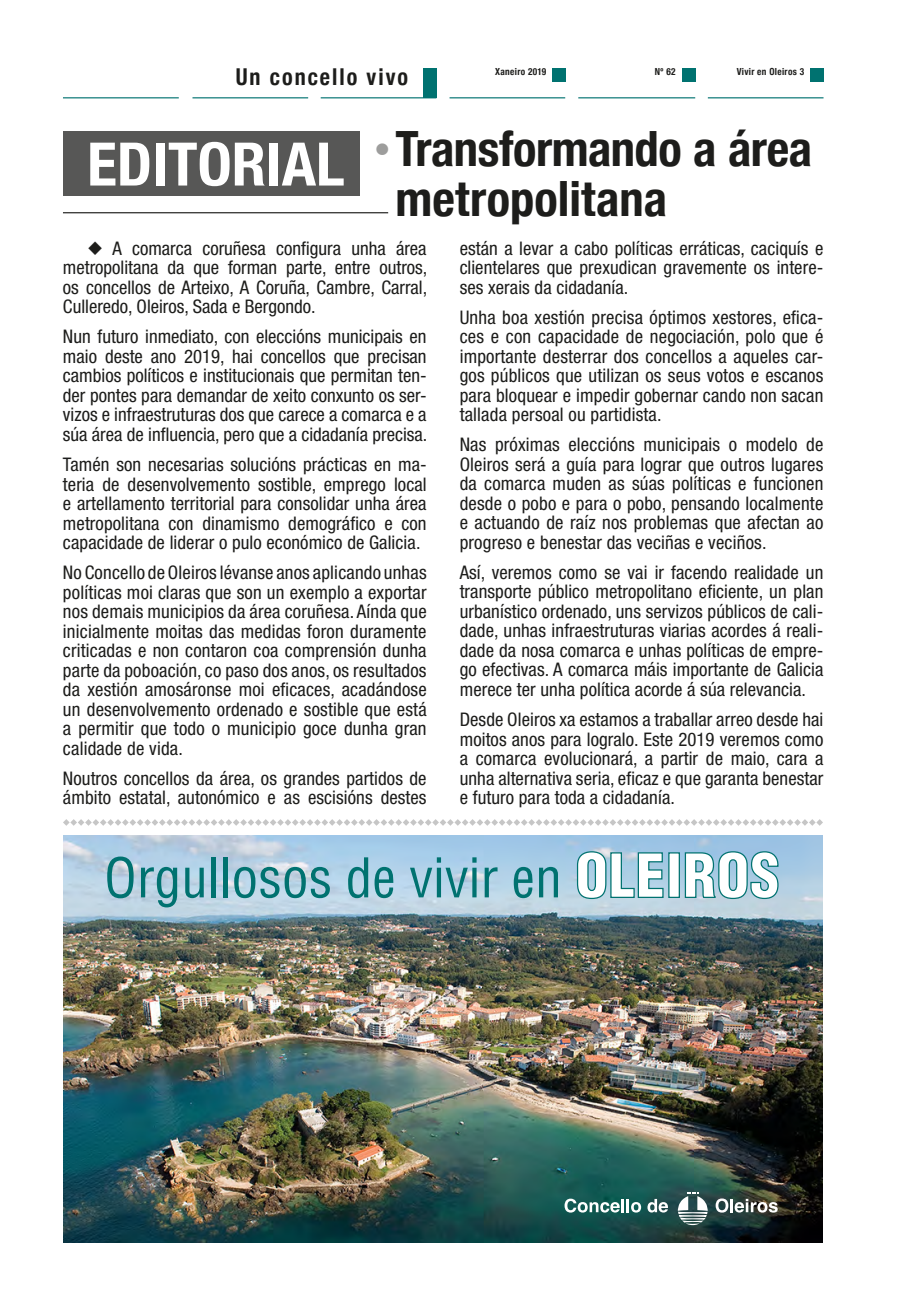
<style>
.page{position:relative;width:904px;height:1312px;background:#fff}
.page>*{position:absolute;margin:0;border:0;box-sizing:border-box;transform-origin:0 0}
.t1{font:700 condensed 60px "Helvetica Neue";color:#fff}
.t2{font:700 condensed 48.62px/49.9px "Helvetica Neue";letter-spacing:-.005em;color:#1d1d1b}
.t3{font:700 condensed 23.25px "Helvetica Neue";letter-spacing:.09em;color:#1d1d1b;scale:.95 1}
.t4{font:condensed 18.75px/19.5px "Helvetica Neue";letter-spacing:.005em;color:#1d1d1b;text-align:justify}
.t5{font:15.75px "Monotype Sorts";color:#9d9d9c}
.t6{font:700 condensed 9.75px "Helvetica Neue";letter-spacing:.035em;color:#1d1d1b;scale:.95 1}
.s1{font-family:"Monotype Sorts";font-stretch:normal}
</style>
<div class="page">
<hr style="left:63px;top:212px;width:325px;height:1px;background:#1d1d1b">
<div style="left:63px;top:131px;width:297px;height:65px;background:#575756"></div>
<svg style="left:63px;top:819px;width:760px;height:6px"></svg>
<img style="left:63px;top:835px;width:759px;height:406px">
<svg style="left:677px;top:1192px;width:30px;height:32px"></svg>
<svg style="left:564px;top:1198px;width:77px;height:14px"></svg>
<svg style="left:647px;top:1198px;width:21px;height:14px"></svg>
<svg style="left:715px;top:1198px;width:62px;height:14px"></svg>
<svg style="left:107px;top:856px;width:27px;height:42px"></svg>
<svg style="left:141px;top:866px;width:36px;height:41px"></svg>
<svg style="left:185px;top:867px;width:19px;height:31px"></svg>
<hr style="left:212px;top:857px;width:4px;height:40px;background:#007270">
<div style="left:223px;top:857px;width:5px;height:40px;background:#007270"></div>
<svg style="left:234px;top:866px;width:96px;height:32px"></svg>
<svg style="left:347px;top:857px;width:21px;height:41px"></svg>
<svg style="left:374px;top:866px;width:19px;height:32px"></svg>
<svg style="left:410px;top:857px;width:66px;height:40px"></svg>
<svg style="left:484px;top:866px;width:13px;height:31px"></svg>
<svg style="left:513px;top:866px;width:20px;height:32px"></svg>
<svg style="left:539px;top:866px;width:19px;height:31px"></svg>
<svg style="left:576px;top:850px;width:88px;height:49px"></svg>
<div style="left:668px;top:852px;width:12px;height:45px;background:#fff;border:1px solid #007270"></div>
<svg style="left:684px;top:850px;width:95px;height:101px"></svg>
<hr style="left:707px;top:97px;width:116px;height:1px;background:#007270">
<hr style="left:578px;top:97px;width:117px;height:1px;background:#007270">
<hr style="left:449px;top:97px;width:116px;height:1px;background:#007270">
<hr style="left:321px;top:97px;width:115px;height:1px;background:#007270">
<hr style="left:192px;top:97px;width:116px;height:1px;background:#007270">
<hr style="left:63px;top:97px;width:116px;height:1px;background:#007270">
<div style="left:423px;top:68px;width:13px;height:30px;background:#007270"></div>
<div style="left:682px;top:68px;width:13px;height:13px;background:#007270"></div>
<div style="left:810px;top:68px;width:13px;height:13px;background:#007270"></div>
<div style="left:552px;top:68px;width:13px;height:13px;background:#007270"></div>
<p class="t3" style="left:236px;top:57px;width:183px">Un concello vivo</p>
<p class="t6" style="left:495px;top:64px;width:55px">Xaneiro 2019</p>
<p class="t6" style="left:655px;top:64px;width:23px">Nº 62</p>
<p class="t6" style="left:736px;top:64px;width:73px">Vivir en Oleiros 3</p>
<h2 class="t2" style="left:395px;top:120px;width:418px">Transformando a área metropolitana</h2>
<p class="t4" style="left:63px;top:238px;width:366px;text-indent:25px"><span class="s1">u</span> A comarca coruñesa configura unha área metropolitana da que forman parte, entre outros, os concellos de Arteixo, A Coruña, Cambre, Carral, Culleredo, Oleiros, Sada e Bergondo.</p>
<p class="t4" style="left:63px;top:327px;width:366px">Nun futuro inmediato, con eleccións municipais en maio deste ano 2019, hai concellos que precisan cambios políticos e institucionais que permitan ten&shy;der pontes para demandar de xeito conxunto os ser&shy;vizos e infraestruturas dos que carece a comarca e a súa área de influencia, pero que a cidadanía precisa.</p>
<p class="t4" style="left:63px;top:454px;width:365px">Tamén son necesarias solucións prácticas en ma&shy;teria de desenvolvemento sostible, emprego local e artellamento territorial para consolidar unha área metropolitana con dinamismo demográfico e con capacidade de liderar o pulo económico de Galicia.</p>
<p class="t4" style="left:63px;top:562px;width:365px">No Concello de Oleiros lévanse anos aplicando unhas políticas moi claras que son un exemplo a exportar nos demais municipios da área coruñesa. Aínda que inicialmente moitas das medidas foron duramente criticadas e non contaron coa comprensión dunha parte da poboación, co paso dos anos, os resultados da xestión amosáronse moi eficaces, acadándose un desenvolvemento ordenado e sostible que está a permitir que todo o municipio goce dunha gran calidade de vida.</p>
<p class="t4" style="left:63px;top:768px;width:365px">Noutros concellos da área, os grandes partidos de ámbito estatal, autonómico e as escisións destes</p>
<h1 class="t1" style="left:87px;top:114px;width:259px">EDITORIAL</h1>
<p class="t5" style="left:376px;top:142px;width:14px">l</p>
<p class="t4" style="left:459px;top:238px;width:365px">están a levar a cabo políticas erráticas, caciquís e clientelares que prexudican gravemente os intere&shy;ses xerais da cidadanía.</p>
<p class="t4" style="left:459px;top:307px;width:365px">Unha boa xestión precisa óptimos xestores, efica&shy;ces e con capacidade de negociación, polo que é importante desterrar dos concellos a aqueles car&shy;gos públicos que utilizan os seus votos e escanos para bloquear e impedir gobernar cando non sacan tallada persoal ou partidista.</p>
<p class="t4" style="left:459px;top:435px;width:365px">Nas próximas eleccións municipais o modelo de Oleiros será a guía para lograr que outros lugares da comarca muden as súas políticas e funcionen desde o pobo e para o pobo, pensando localmente e actuando de raíz nos problemas que afectan ao progreso e benestar das veciñas e veciños.</p>
<p class="t4" style="left:459px;top:562px;width:365px">Así, veremos como se vai ir facendo realidade un transporte público metropolitano eficiente, un plan urbanístico ordenado, uns servizos públicos de cali&shy;dade, unhas infraestruturas viarias acordes á reali&shy;dade da nosa comarca e unhas políticas de empre&shy;go efectivas. A comarca máis importante de Galicia merece ter unha política acorde á súa relevancia.</p>
<p class="t4" style="left:459px;top:709px;width:365px">Desde Oleiros xa estamos a traballar arreo desde hai moitos anos para logralo. Este 2019 veremos como a comarca evolucionará, a partir de maio, cara a unha alternativa seria, eficaz e que garanta benestar e futuro para toda a cidadanía.</p>
</div>
